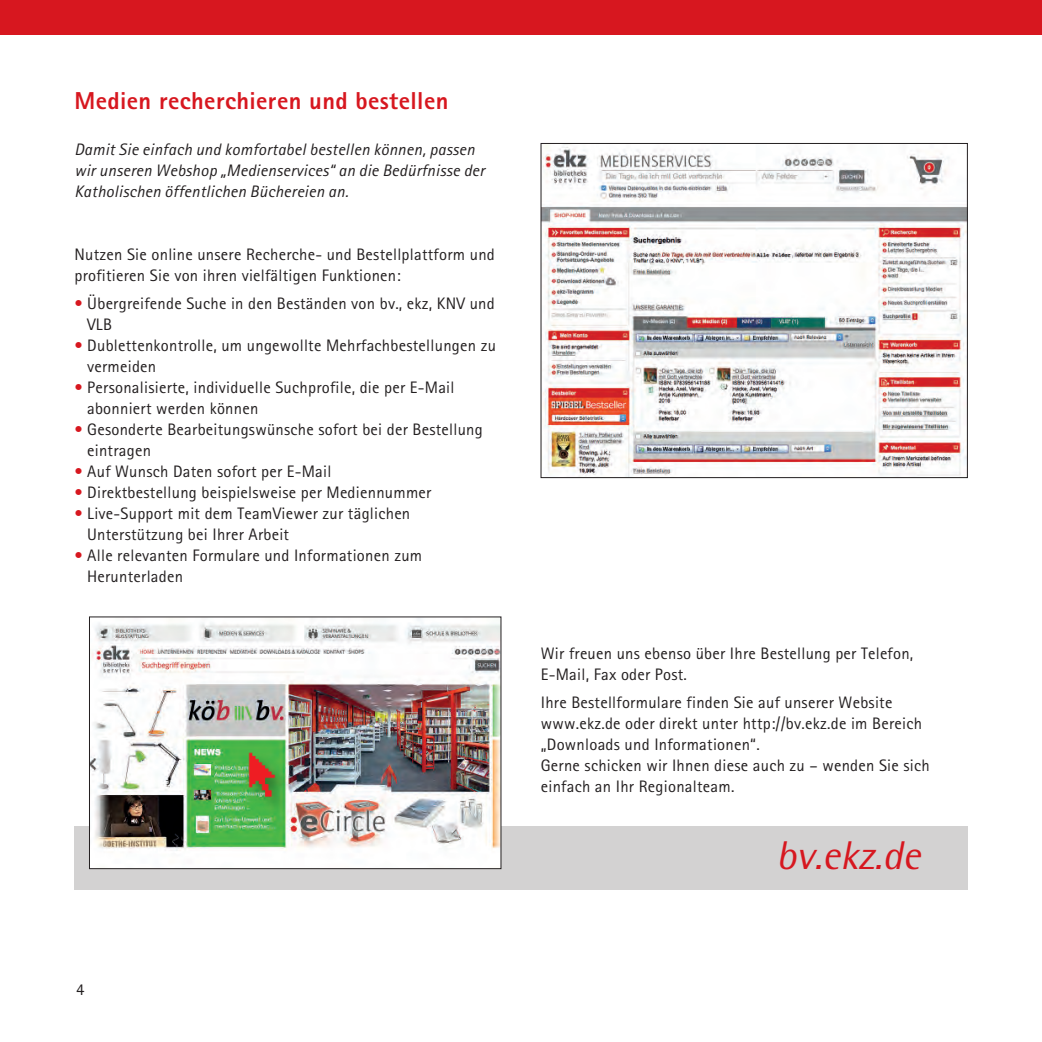
<style>
.page{position:relative;width:1042px;height:1042px;background:#fff}
.page>*{position:absolute;margin:0;border:0;box-sizing:border-box;transform-origin:0 0}
.t1{font:italic 40.07px "Rotis Semi Sans Pro Cyr";color:#d7171f}
.t2{font:800 24.5px "Rotis Sans Serif Pro Cyr";letter-spacing:.015em;color:#d7171f}
.t3{font:16.62px/21px "Rotis Sans Serif Pro Cyr";letter-spacing:.015em;color:#231f20}
.t4{font:italic 16.62px/21px "Rotis Sans Serif Pro Cyr";letter-spacing:.015em;color:#231f20}
.s1{color:#d7171f}
</style>
<div class="page">
<div style="left:74px;top:827px;width:893px;height:63px;background:#d3d2d2"></div>
<div style="left:0;top:0;width:1042px;height:35px;background:#d7171f"></div>
<img style="left:543px;top:145px;width:422px;height:331px">
<div style="left:541px;top:143px;width:426px;height:335px;border:1px solid #231f20"></div>
<img style="left:91px;top:619px;width:408px;height:248px">
<div style="left:89px;top:617px;width:412px;height:252px;border:1px solid #231f20"></div>
<img style="left:238px;top:742px;width:61px;height:82px">
<img style="left:246px;top:750px;width:32px;height:53px">
<h2 class="t2" style="left:74px;top:92px;width:376px">Medien recherchieren und bestellen</h2>
<p class="t4" style="left:74px;top:140px;width:412px">Damit Sie einfach und komfortabel bestellen können, passen wir unseren Webshop „Medienservices“ an die Bedürfnisse der<br>Katholischen öffentlichen Büchereien an.</p>
<p class="t3" style="left:74px;top:245px;width:422px">Nutzen Sie online unsere Recherche- und Bestellplattform und profitieren Sie von ihren vielfältigen Funktionen:</p>
<p class="t3" style="left:87px;top:294px;width:409px;text-indent:-13px"><span class="s1">•</span> Übergreifende Suche in den Beständen von bv., ekz, KNV und<br>VLB</p>
<p class="t3" style="left:87px;top:336px;width:410px;text-indent:-13px"><span class="s1">•</span> Dublettenkontrolle, um ungewollte Mehrfachbestellungen zu vermeiden</p>
<p class="t3" style="left:87px;top:378px;width:369px;text-indent:-13px"><span class="s1">•</span> Personalisierte, individuelle Suchprofile, die per E-Mail abonniert werden können</p>
<p class="t3" style="left:87px;top:420px;width:397px;text-indent:-13px"><span class="s1">•</span> Gesonderte Bearbeitungswünsche sofort bei der Bestellung eintragen</p>
<p class="t3" style="left:74px;top:462px;width:259px"><span class="s1">•</span> Auf Wunsch Daten sofort per E-Mail</p>
<p class="t3" style="left:74px;top:483px;width:358px"><span class="s1">•</span> Direktbestellung beispielsweise per Mediennummer</p>
<p class="t3" style="left:87px;top:504px;width:325px;text-indent:-13px"><span class="s1">•</span> Live-Support mit dem TeamViewer zur täglichen<br>Unter stützung bei Ihrer Arbeit</p>
<p class="t3" style="left:87px;top:546px;width:337px;text-indent:-13px"><span class="s1">•</span> Alle relevanten Formulare und Informationen zum<br>Herunterladen</p>
<p class="t3" style="left:76px;top:980px;width:10px">4</p>
<p class="t3" style="left:541px;top:644px;width:374px">Wir freuen uns ebenso über Ihre Bestellung per Telefon,<br>E-Mail, Fax oder Post.</p>
<p class="t3" style="left:541px;top:693px;width:390px">Ihre Bestellformulare finden Sie auf unserer Website www.ekz.de oder direkt unter http://bv.ekz.de im Bereich „Downloads und Informationen“.<br>Gerne schicken wir Ihnen diese auch zu – wenden Sie sich einfach an Ihr Regionalteam.</p>
<h1 class="t1" style="left:776px;top:841px;width:146px">bv.ekz.de</h1>
</div>
